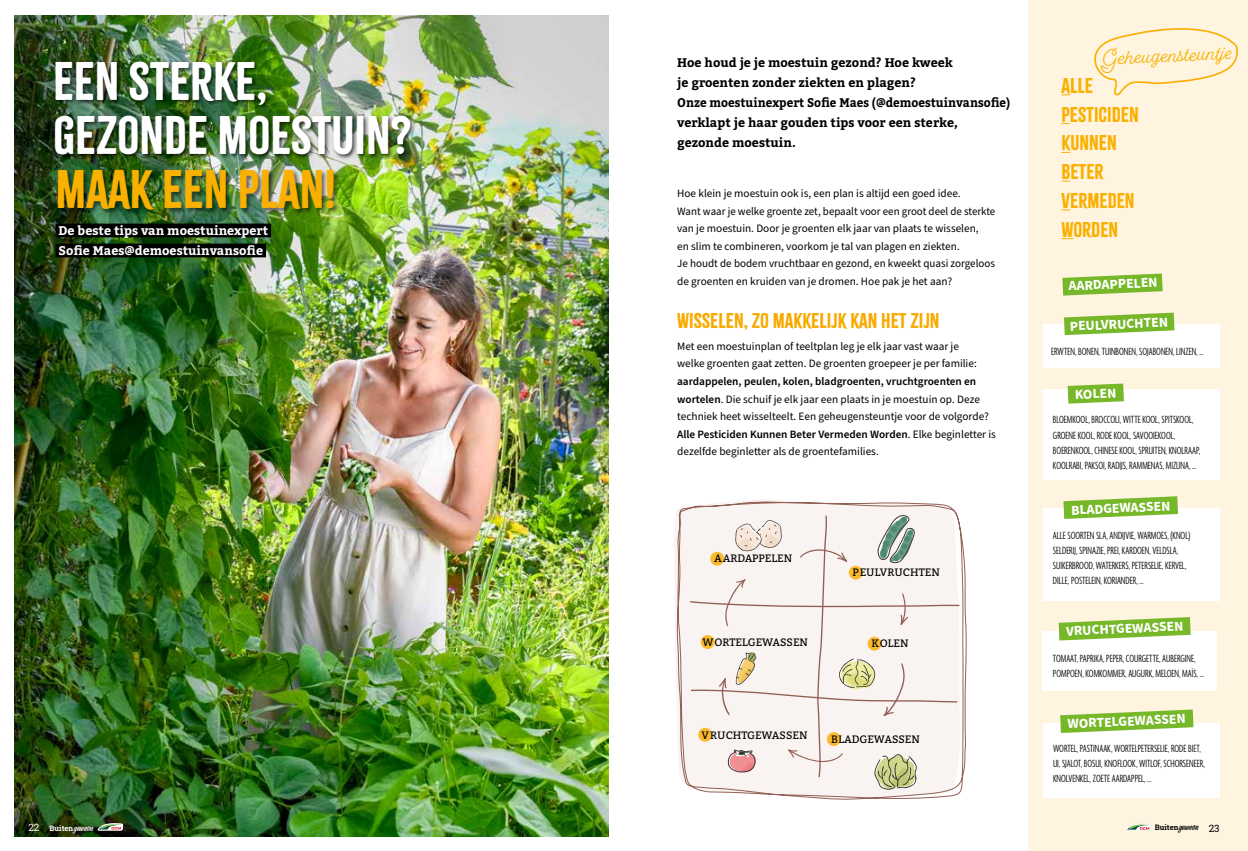
<style>
.page{position:relative;width:1248px;height:851px;background:#fff}
.page>*{position:absolute;margin:0;border:0;box-sizing:border-box;transform-origin:0 0}
.t1{font:47.5px/53.8px "Citrus Gothic Solid";color:#fff}
.t2{font:47.5px "Citrus Gothic Solid";color:#f9b000}
.t3{font:20px "Fairwater Script";color:#f9b000;scale:.94 1}
.t4{font:18.75px/28.8px "Citrus Gothic Solid";color:#f9b000}
.t5{font:18.75px "Citrus Gothic Rough";color:#f8aa00}
.t6{font:700 13.75px "Source Sans Pro";color:#fff}
.t7{font:700 12.5px/20px "Bitter";color:#000}
.t8{font:700 12.5px/20px "Bitter";color:#fff}
.t9{font:11.25px/17.5px "Source Sans Pro";color:#000}
.t10{font:300 extra-condensed 11.25px/15px "Agenda";color:#000}
.t11{font:10.75px "Bitter";color:#000}
.t12{font:700 7.5px "Roboto Slab";color:#fff}
.t13{font:700 7.5px "Roboto Slab";color:#000}
.s1{font-weight:600}
.s2{font-weight:400;font-size:10px}
.s3{font-family:"Viktor Script";font-weight:400;font-size:8.38px}
</style>
<div class="page">
<img style="left:14px;top:16px;width:594px;height:820px">
<div style="left:1028px;top:0;width:219px;height:850px;background:#fff4e0"></div>
<div style="left:1043px;top:723px;width:176px;height:75px;background:#fff"></div>
<div style="left:1043px;top:508px;width:176px;height:93px;background:#fff"></div>
<div style="left:1042px;top:631px;width:175px;height:59px;background:#fff"></div>
<div style="left:1043px;top:389px;width:176px;height:90px;background:#fff"></div>
<div style="left:1043px;top:323px;width:176px;height:44px;background:#fff"></div>
<div style="left:56px;top:223px;width:215px;height:14px;background:#000"></div>
<div style="left:56px;top:243px;width:210px;height:14px;background:#000"></div>
<svg style="left:1062px;top:273px;width:100px;height:22px"></svg>
<svg style="left:1063px;top:496px;width:114px;height:23px"></svg>
<svg style="left:1058px;top:617px;width:132px;height:23px"></svg>
<svg style="left:1060px;top:709px;width:133px;height:23px"></svg>
<svg style="left:1067px;top:383px;width:56px;height:20px"></svg>
<svg style="left:1063px;top:312px;width:111px;height:23px"></svg>
<svg style="left:1061px;top:238px;width:12px;height:1px"></svg>
<div style="left:57px;top:169px;width:283px;height:47px;background:#000;opacity:.56"></div>
<div style="left:53px;top:59px;width:362px;height:101px;background:#000;opacity:.72"></div>
<svg style="left:676px;top:500px;width:291px;height:300px"></svg>
<svg style="left:674px;top:514px;width:286px;height:276px"></svg>
<svg style="left:1094px;top:28px;width:144px;height:68px"></svg>
<svg style="left:1126px;top:823px;width:25px;height:7px"></svg>
<svg style="left:96px;top:822px;width:27px;height:8px"></svg>
<h1 class="t1" style="left:53px;top:55px;width:360px">EEN STERKE,<br>GEZONDE MOESTUIN?</h1>
<h1 class="t2" style="left:56px;top:159px;width:282px">MAAK EEN PLAN!</h1>
<p class="t8" style="left:58px;top:221px;width:211px">De beste tips van moestuinexpert<br>Sofie Maes@demoestuinvansofie</p>
<p class="t7" style="left:677px;top:53px;width:334px">Hoe houd je je moestuin gezond? Hoe kweek<br>je groenten zonder ziekten en plagen?<br>Onze moestuinexpert Sofie Maes (@demoestuinvansofie) verklapt je haar gouden tips voor een sterke, gezonde moestuin.</p>
<p class="t9" style="left:677px;top:185px;width:320px">Hoe klein je moestuin ook is, een plan is altijd een goed idee.<br>Want waar je welke groente zet, bepaalt voor een groot deel de sterkte van je moestuin. Door je groenten elk jaar van plaats te wisselen,<br>en slim te combineren, voorkom je tal van plagen en ziekten.<br>Je houdt de bodem vruchtbaar en gezond, en kweekt quasi zorgeloos de groenten en kruiden van je dromen. Hoe pak je het aan?</p>
<h3 class="t5" style="left:677px;top:308px;width:264px">WISSELEN, ZO MAKKELIJK KAN HET ZIJN</h3>
<p class="t9" style="left:677px;top:338px;width:301px">Met een moestuinplan of teeltplan leg je elk jaar vast waar je welke groenten gaat zetten. De groenten groepeer je per familie:</p>
<p class="t9" style="left:677px;top:373px;width:320px"><span class="s1">aardappelen, peulen, kolen, bladgroenten, vruchtgroenten en wortelen</span>. Die schuif je elk jaar een plaats in je moestuin op. Deze techniek heet wisselteelt. Een geheugensteuntje voor de volgorde?<br><span class="s1">Alle Pesticiden Kunnen Beter Vermeden Worden</span>. Elke beginletter is dezelfde beginletter als de groentefamilies.</p>
<p class="t11" style="left:714px;top:551px;width:80px">AARDAPPELEN</p>
<p class="t11" style="left:852px;top:565px;width:89px">PEULVRUCHTEN</p>
<p class="t11" style="left:702px;top:635px;width:107px">WORTELGEWASSEN</p>
<p class="t11" style="left:871px;top:636px;width:39px">KOLEN</p>
<p class="t11" style="left:701px;top:728px;width:108px">V RUCHTGEWASSEN</p>
<p class="t11" style="left:831px;top:732px;width:90px">BLADGEWASSEN</p>
<h2 class="t3" style="left:1102px;top:45px;width:139px;rotate:-2deg">Geheugensteuntje</h2>
<h3 class="t4" style="left:1061px;top:71px;width:79px">ALLE<br>PESTICIDEN<br>KUNNEN<br>BETER<br>VERMEDEN<br>WORDEN</h3>
<p class="t6" style="left:1068px;top:276px;width:90px;rotate:-2deg">AARDAPPELEN</p>
<p class="t6" style="left:1069px;top:316px;width:100px;rotate:-2deg">PEULVRUCHTEN</p>
<p class="t10" style="left:1051px;top:344px;width:154px">ERWTEN, BONEN, TUINBONEN, SOJABONEN, LINZEN, ...</p>
<p class="t6" style="left:1074px;top:385px;width:43px;rotate:-2deg">KOLEN</p>
<p class="t10" style="left:1052px;top:413px;width:149px">BLOEMKOOL, BROCCOLI, WITTE KOOL, SPITSKOOL, GROENE KOOL, RODE KOOL, SAVOOIEKOOL, BOERENKOOL, CHINESE KOOL, SPRUITEN, KNOLRAAP, KOOLRABI, PAKSOI, RADIJS, RAMMENAS, MIZUNA, …</p>
<p class="t6" style="left:1070px;top:500px;width:101px;rotate:-2deg">BLADGEWASSEN</p>
<p class="t10" style="left:1052px;top:528px;width:139px">ALLE SOORTEN SLA, ANDIJVIE, WARMOES, (KNOL)<br>SELDERIJ, SPINAZIE, PREI, KARDOEN, VELDSLA, SUIKERBROOD, WATERKERS, PETERSELIE, KERVEL, DILLE, POSTELEIN, KORIANDER, …</p>
<p class="t6" style="left:1065px;top:621px;width:119px;rotate:-2deg">VRUCHTGEWASSEN</p>
<p class="t10" style="left:1052px;top:651px;width:152px">TOMAAT, PAPRIKA, PEPER, COURGETTE, AUBERGINE,<br>POMPOEN, KOMKOMMER, AUGURK, MELOEN, MAÏS, …</p>
<p class="t6" style="left:1067px;top:713px;width:120px;rotate:-2deg">WORTELGEWASSEN</p>
<p class="t10" style="left:1052px;top:741px;width:153px">WORTEL, PASTINAAK, WORTELPETERSELIE, RODE BIET,<br>UI, SJALOT, BOSUI, KNOFLOOK, WITLOF, SCHORSENEER,<br>KNOLVENKEL, ZOETE AARDAPPEL, ...</p>
<p class="t12" style="left:28px;top:823px;width:66px"><span class="s2">22</span> Buiten <span class="s3">gewoon</span></p>
<p class="t13" style="left:1154px;top:822px;width:66px">Buiten <span class="s3">gewoon</span> <span class="s2">23</span></p>
</div>
